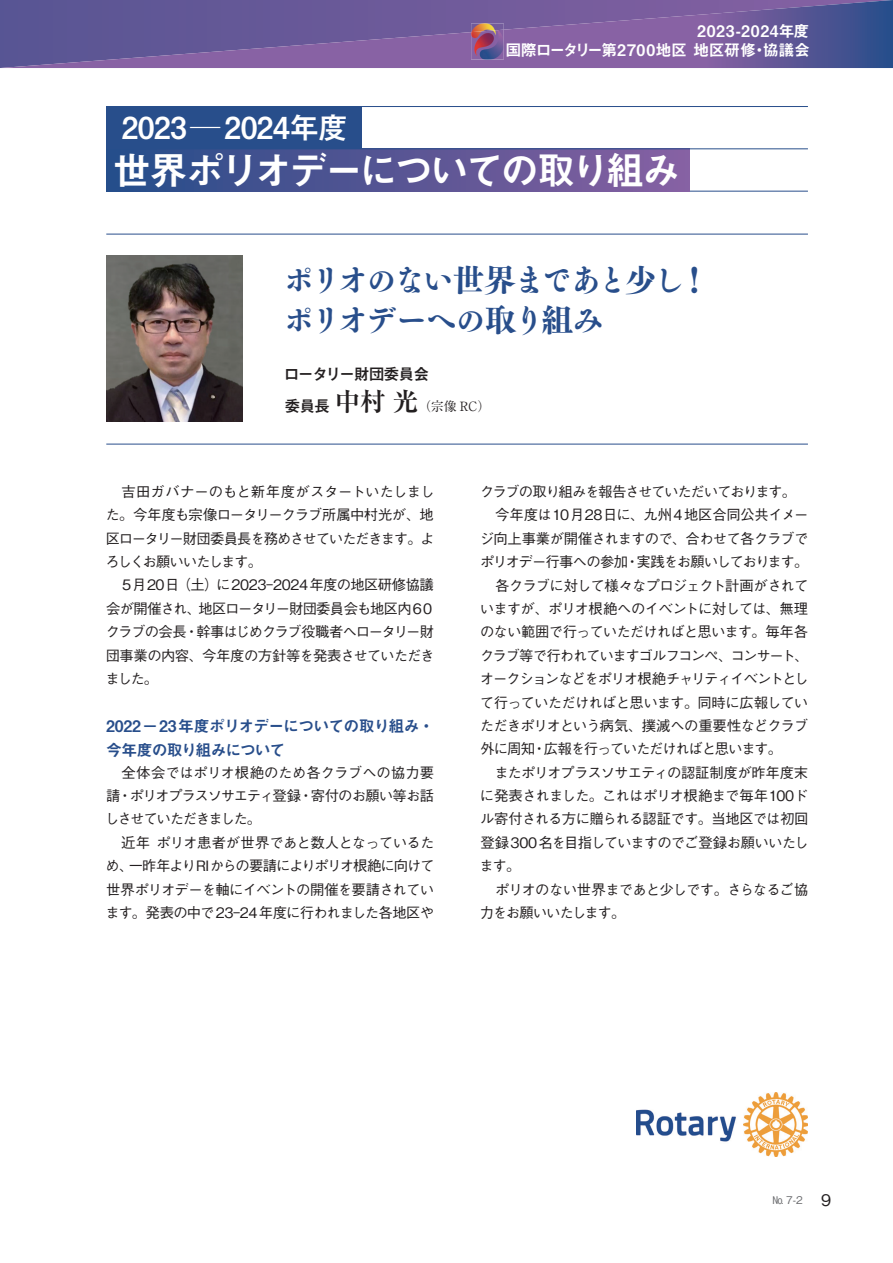
<style>
.page{position:relative;width:893px;height:1263px;background:#fff}
.page>*{position:absolute;margin:0;border:0;box-sizing:border-box;transform-origin:0 0}
.t1{font:38.7px "Midashi Go Pro MB31";letter-spacing:-.09em;color:#fff}
.t2{font:31.95px/39.9px "Tsuku BMD Min Std E";letter-spacing:-.11em;color:#284e8b}
.t3{font:700 30.3px "Mi Go MB1 Std De";letter-spacing:-.025em;color:#fff}
.t4{font:15.9px/23.4px "Midashi Go Pro MB31";letter-spacing:-.055em;color:#284e8b}
.t5{font:15.9px/18.6px "Midashi Go Pro MB31";letter-spacing:-.015em;color:#fff;text-align:right}
.t6{font:700 15.9px "Mi Go MB1 Std De";letter-spacing:-.065em;color:#231f20}
.t7{font:500 14.4px/23.4px "Gothic BBB Pro";letter-spacing:-.06em;color:#231f20}
.t8{font:12.75px "Ryumin Pro";color:#231f20}
.t9{font:500 10.65px "Gothic BBB Pro";color:#6c6d70}
.s1{font-family:"Tsuku BMD Min Std E";font-weight:400}
.s2{font-weight:700;font-size:25.5px}
.s3{font-size:15.9px;color:#231f20}
</style>
<div class="page">
<svg style="left:0;top:0;width:893px;height:68px;background:#6e5b9b"></svg>
<img style="left:471px;top:23px;width:33px;height:7px">
<img style="left:471px;top:30px;width:33px;height:30px">
<hr style="left:106px;top:444px;width:702px;height:1px;background:#284e8b">
<hr style="left:106px;top:234px;width:702px;height:1px;background:#284e8b">
<img style="left:106px;top:255px;width:136px;height:167px">
<img style="left:636px;top:1109px;width:100px;height:33px">
<img style="left:744px;top:1092px;width:64px;height:65px">
<hr style="left:106px;top:191px;width:702px;height:1px;background:#284e8b">
<hr style="left:106px;top:106px;width:702px;height:1px;background:#284e8b">
<div style="left:106px;top:149px;width:583px;height:42px;background:linear-gradient(to right,#264c89,#8860a1)"></div>
<div style="left:106px;top:106px;width:256px;height:43px;background:#284e8b"></div>
<hr style="left:106px;top:149px;width:702px;height:1px;background:#284e8b">
<h3 class="t3" style="left:122px;top:105px;width:228px">2023 <span class="s1">―</span> 2024年度</h3>
<p class="t5" style="left:505px;top:20px;width:306px">2023-2024年度<br>国際ロータリー第2700地区 地区研修・協議会</p>
<h1 class="t1" style="left:113px;top:140px;width:570px">世界ポリオデーについての取り組み</h1>
<h2 class="t2" style="left:283px;top:256px;width:429px">ポリオのない世界まであと少し！ポリオデーへの取り組み</h2>
<p class="t6" style="left:284px;top:362px;width:147px">ロータリー財団委員会</p>
<p class="t6" style="left:284px;top:394px;width:47px">委員長</p>
<p class="t8" style="left:335px;top:396px;width:157px"><span class="s2">中村光</span>（宗像 RC）</p>
<p class="t7" style="left:105px;top:478px;width:331px">　吉田ガバナーのもと新年度がスタートいたしました。今年度も宗像ロータリークラブ所属中村光が、地区ロータリー財団委員長を務めさせていただきます。よろしくお願いいたします。　<br>　５月20日（土）に2023-2024年度の地区研修協議会が開催され、地区ロータリー財団委員会も地区内6０クラブの会長・幹事はじめクラブ役職者へロータリー財団事業の内容、今年度の方針等を発表させていただきました。</p>
<p class="t4" style="left:106px;top:713px;width:330px">2022－23年度ポリオデーについての取り組み・今年度の取り組みについて</p>
<p class="t7" style="left:105px;top:759px;width:331px">　全体会ではポリオ根絶のため各クラブへの協力要請・ポリオプラスソサエティ登録・寄付のお願い等お話しさせていただきました。<br>　近年 ポリオ患者が世界であと数人となっているため、一昨年よりRIからの要請によりポリオ根絶に向けて世界ポリオデーを軸にイベントの開催を要請されています。発表の中で23-24年度に行われました各地区や</p>
<p class="t7" style="left:480px;top:478px;width:331px">クラブの取り組みを報告させていただいております。　今年度は10月28日に、九州４地区合同公共イメージ向上事業が開催されますので、合わせて各クラブでポリオデー行事への参加・実践をお願いしております。　各クラブに対して様々なプロジェクト計画がされていますが、ポリオ根絶へのイベントに対しては、無理のない範囲で行っていただければと思います。毎年各クラブ等で行われていますゴルフコンペ、コンサート、オークションなどをポリオ根絶チャリティイベントとして行っていただければと思います。同時に広報していただきポリオという病気、撲滅への重要性などクラブ外に周知・広報を行っていただければと思います。<br>　またポリオプラスソサエティの認証制度が昨年度末に発表されました。これはポリオ根絶まで毎年100ドル寄付される方に贈られる認証です。当地区では初回登録300名を目指していますのでご登録お願いいたします。<br>　ポリオのない世界まであと少しです。さらなるご協力をお願いいたします。</p>
<p class="t9" style="left:773px;top:1191px;width:60px">№ 7-2 <span class="s3">9</span></p>
</div>
